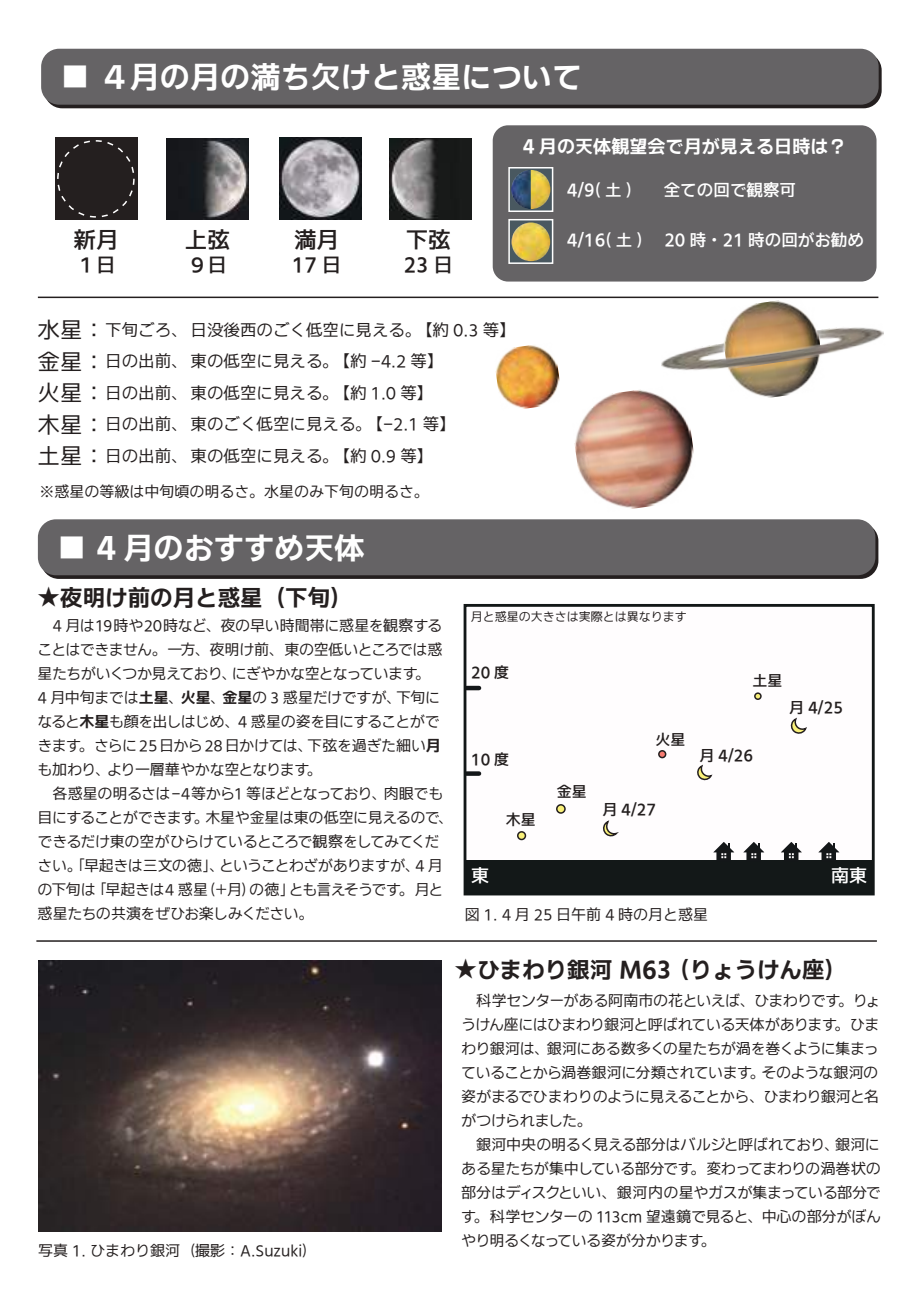
<style>
.page{position:relative;width:919px;height:1289px;background:#fff}
.page>*{position:absolute;margin:0;border:0;box-sizing:border-box;transform-origin:0 0}
.t1{font:30px "Gen Ei M Gothic v 2 Bold";letter-spacing:.005em;color:#fff}
.t2{font:22.5px "Gen Ei M Gothic v 2 Bold";color:#241f1f}
.t3{font:22.5px "Gen Ei M Gothic v 2 Medium";color:#241f1f}
.t4{font:19.5px "Gen Ei M Gothic v 2 Medium";color:#241f1f}
.t5{font:18px "Gen Ei M Gothic v 2 Bold";letter-spacing:.005em;color:#fff}
.t6{font:18px "Gen Ei M Gothic v 2 Medium";color:#fff}
.t7{font:16.5px/31.5px "Gen Ei M Gothic v 2 Regular";color:#241f1f}
.t8{font:16.5px "Gen Ei M Gothic v 2 Medium";color:#fff}
.t9{font:15px/24px "Gen Ei M Gothic v 2 Regular";letter-spacing:-.03em;color:#241f1f}
.t10{font:15px "Gen Ei M Gothic v 2 Regular";color:#241f1f}
.t11{font:15px "Gen Ei M Gothic v 2 Medium";color:#241f1f}
.t12{font:12px "Gen Ei M Gothic v 2 Regular";color:#241f1f}
.s1{font-size:22.5px}
.s2{font-family:"Gen Ei M Gothic v 2 Bold"}
</style>
<div class="page">
<img style="left:279px;top:138px;width:82px;height:82px">
<img style="left:166px;top:138px;width:82px;height:82px">
<div style="left:492px;top:125px;width:384px;height:156px;background:#656365;border-radius:15px"></div>
<div style="left:44px;top:52px;width:837px;height:56px;background:#241f1f;border-radius:18px"></div>
<div style="left:41px;top:49px;width:837px;height:56px;background:#656365;border-radius:18px"></div>
<hr style="left:38px;top:296px;width:840px;height:2px;background:#241f1f">
<div style="left:55px;top:138px;width:82px;height:82px;background:#241f1f"></div>
<div style="left:57px;top:140px;width:78px;height:78px;border:2px dashed #fff;border-radius:50%"></div>
<img style="left:389px;top:138px;width:82px;height:82px">
<div style="left:508px;top:167px;width:45px;height:45px;background:#495860;border:2px solid #fff"></div>
<div style="left:508px;top:219px;width:45px;height:45px;background:#495860;border:2px solid #fff"></div>
<img style="left:511px;top:170px;width:39px;height:39px;border-radius:20px">
<img style="left:530px;top:170px;width:20px;height:39px">
<img style="left:511px;top:222px;width:39px;height:39px;border-radius:19px">
<img style="left:495px;top:345px;width:65px;height:64px">
<img style="left:574px;top:389px;width:120px;height:120px">
<img style="left:718px;top:296px;width:108px;height:102px">
<img style="left:661px;top:321px;width:223px;height:57px">
<div style="left:41px;top:523px;width:837px;height:56px;background:linear-gradient(to right,#2d2828,#2d2828);border-radius:18px"></div>
<div style="left:38px;top:519px;width:837px;height:56px;background:#656365;border-radius:18px"></div>
<div style="left:465px;top:860px;width:408px;height:34px;background:#131818"></div>
<svg style="left:713px;top:842px;width:21px;height:18px"></svg>
<svg style="left:743px;top:842px;width:21px;height:18px"></svg>
<svg style="left:818px;top:842px;width:21px;height:18px"></svg>
<svg style="left:781px;top:842px;width:20px;height:18px"></svg>
<svg style="left:467px;top:771px;width:12px;height:4px"></svg>
<div style="left:466px;top:685px;width:13px;height:5px;background:#141719"></div>
<svg style="left:790px;top:717px;width:17px;height:17px"></svg>
<svg style="left:697px;top:764px;width:16px;height:17px"></svg>
<svg style="left:603px;top:820px;width:16px;height:17px"></svg>
<div style="left:517px;top:831px;width:8px;height:8px;background:#f9f079;border-radius:50%"></div>
<div style="left:517px;top:831px;width:9px;height:9px;border:2px solid #241f1f;border-radius:50%"></div>
<div style="left:556px;top:804px;width:9px;height:9px;background:#f9f079;border-radius:50%"></div>
<div style="left:556px;top:804px;width:9px;height:9px;border:2px solid #241f1f;border-radius:50%"></div>
<div style="left:658px;top:750px;width:7px;height:7px;background:#f77c72;border-radius:50%"></div>
<div style="left:658px;top:750px;width:8px;height:8px;border:2px solid #241f1f;border-radius:50%"></div>
<div style="left:754px;top:692px;width:7px;height:8px;border:2px solid #241f1f;border-radius:50%"></div>
<div style="left:463px;top:604px;width:411px;height:291px;border:3px solid #121717"></div>
<hr style="left:36px;top:940px;width:840px;height:1px;background:#241f1f">
<img style="left:38px;top:960px;width:403px;height:270px">
<h1 class="t1" style="left:60px;top:50px;width:523px">■ ４月の月の満ち欠けと惑星について</h1>
<h2 class="t3" style="left:73px;top:220px;width:46px">新月</h2>
<h3 class="t4" style="left:76px;top:248px;width:40px">１日</h3>
<h2 class="t3" style="left:185px;top:220px;width:46px">上弦</h2>
<h3 class="t4" style="left:188px;top:248px;width:40px">９日</h3>
<h2 class="t3" style="left:294px;top:220px;width:46px">満月</h2>
<h3 class="t4" style="left:292px;top:248px;width:51px">17 日</h3>
<h2 class="t3" style="left:406px;top:220px;width:46px">下弦</h2>
<h3 class="t4" style="left:403px;top:248px;width:51px">23 日</h3>
<p class="t7" style="left:38px;top:313px;width:471px"><span class="s1">水星：</span>下旬ごろ、日没後西のごく低空に見える。【約 0.3 等】<span class="s1">金星：</span>日の出前、東の低空に見える。【約 -4.2 等】<br><span class="s1">火星：</span>日の出前、東の低空に見える。【約 1.0 等】<br><span class="s1">木星：</span>日の出前、東のごく低空に見える。【-2.1 等】<br><span class="s1">土星：</span>日の出前、東の低空に見える。【約 0.9 等】</p>
<p class="t10" style="left:39px;top:479px;width:386px">※惑星の等級は中旬頃の明るさ。水星のみ下旬の明るさ。</p>
<h1 class="t1" style="left:57px;top:521px;width:309px">■ 4 月のおすすめ天体</h1>
<h2 class="t2" style="left:38px;top:577px;width:305px">★夜明け前の月と惑星（下旬）</h2>
<p class="t5" style="left:522px;top:130px;width:325px">4 月の天体観望会で月が見える日時は？</p>
<p class="t8" style="left:566px;top:175px;width:231px">4/9( 土 ) 　 全ての回で観察可</p>
<p class="t8" style="left:566px;top:225px;width:298px">4/16( 土 ) 　20 時・21 時の回がお勧め</p>
<p class="t9" style="left:38px;top:613px;width:412px">　4 月は19時や20時など、夜の早い時間帯に惑星を観察することはできません。一方、夜明け前、東の空低いところでは惑星たちがいくつか見えており、にぎやかな空となっています。<br>4 月中旬までは<span class="s2">土星</span>、<span class="s2">火星</span>、<span class="s2">金星</span>の 3 惑星だけですが、下旬になると<span class="s2">木星</span>も顔を出しはじめ、 4 惑星の姿を目にすることができます。さらに25日から28日かけては、下弦を過ぎた細い<span class="s2">月</span>も加わり、より一層華やかな空となります。<br>　各惑星の明るさは-4等から1 等ほどとなっており、肉眼でも目にすることができます。木星や金星は東の低空に見えるので、できるだけ東の空がひらけているところで観察をしてみてください。「早起きは三文の徳」、ということわざがありますが、4 月の下旬は「早起きは4 惑星（＋月）の徳」とも言えそうです。月と惑星たちの共演をぜひお楽しみください。</p>
<p class="t12" style="left:470px;top:607px;width:217px">月と惑星の大きさは実際とは異なります</p>
<p class="t11" style="left:471px;top:660px;width:39px">20 度</p>
<p class="t11" style="left:471px;top:747px;width:39px">10 度</p>
<p class="t11" style="left:506px;top:807px;width:31px">木星</p>
<p class="t11" style="left:556px;top:778px;width:31px">金星</p>
<p class="t11" style="left:655px;top:726px;width:31px">火星</p>
<p class="t11" style="left:752px;top:668px;width:32px">土星</p>
<p class="t11" style="left:789px;top:695px;width:55px">月 4/25</p>
<p class="t11" style="left:699px;top:743px;width:55px">月 4/26</p>
<p class="t11" style="left:602px;top:797px;width:55px">月 4/27</p>
<p class="t6" style="left:471px;top:860px;width:19px">東</p>
<p class="t6" style="left:830px;top:860px;width:37px">南東</p>
<p class="t10" style="left:465px;top:902px;width:245px">図 1. 4 月 25 日午前 4 時の月と惑星</p>
<p class="t10" style="left:38px;top:1238px;width:273px">写真 1. ひまわり銀河（撮影：A.Suzuki）</p>
<h2 class="t2" style="left:454px;top:949px;width:382px">★ひまわり銀河 M63 （りょうけん座）</h2>
<p class="t9" style="left:461px;top:987px;width:421px">　科学センターがある阿南市の花といえば、ひまわりです。りょうけん座にはひまわり銀河と呼ばれている天体があります。ひまわり銀河は、銀河にある数多くの星たちが渦を巻くように集まっていることから渦巻銀河に分類されています。そのような銀河の姿がまるでひまわりのように見えることから、ひまわり銀河と名がつけられました。<br>　銀河中央の明るく見える部分はバルジと呼ばれており、銀河にある星たちが集中している部分です。変わってまわりの渦巻状の部分はディスクといい、銀河内の星やガスが集まっている部分です。科学センターの 113cm 望遠鏡で見ると、中心の部分がぼんやり明るくなっている姿が分かります。</p>
</div>
